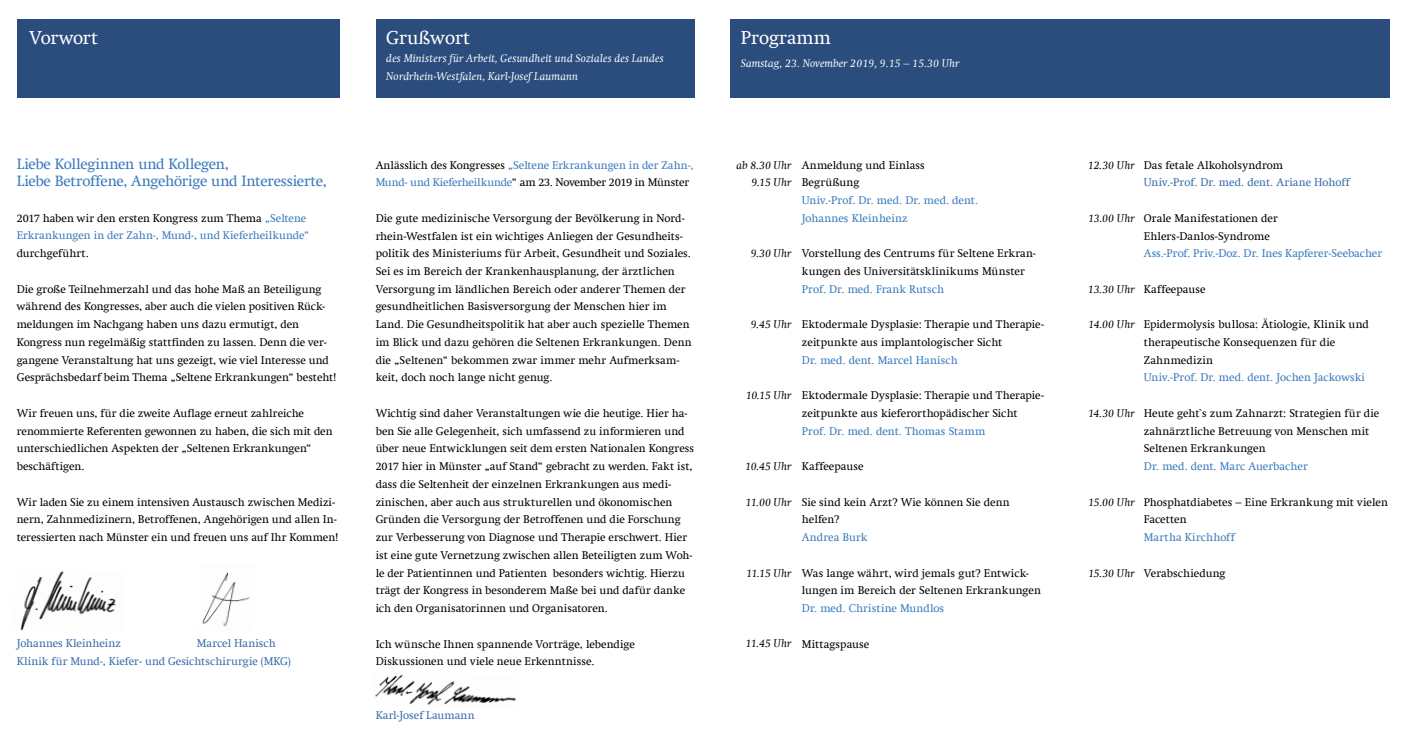
<style>
.page{position:relative;width:1407px;height:745px;background:#fff}
.page>*{position:absolute;margin:0;border:0;box-sizing:border-box;transform-origin:0 0}
.t1{font:18.75px "Swift Com";color:#fff}
.t2{font:18.75px "Swift Com";letter-spacing:-.02em;color:#fff}
.t3{font:15px/17.8px "Swift Com";letter-spacing:-.02em;color:#3a7bbe}
.t4{font:11.25px/17.8px "Swift Com";letter-spacing:.005em;color:#000}
.t5{font:11.25px/17.8px "Swift Com";color:#3a7bbe}
.t6{font:11.25px/17.8px "Swift Com";letter-spacing:.005em;color:#376dab}
.t7{font:italic 11.25px/17.8px "Swift Com";letter-spacing:.005em;color:#fff}
.t8{font:italic 11.25px/17.8px "Swift Com";color:#000;text-align:right}
.t9{font:11.25px "Swift Com";letter-spacing:.02em;color:#3a7bbe}
.s1{color:#000}
</style>
<div class="page">
<div style="left:730px;top:19px;width:659px;height:78px;background:#2a4d7d"></div>
<div style="left:18px;top:19px;width:322px;height:78px;background:#2a4d7d"></div>
<div style="left:376px;top:19px;width:318px;height:78px;background:#2a4d7d"></div>
<img style="left:20px;top:571px;width:96px;height:59px">
<img style="left:375px;top:675px;width:141px;height:30px">
<img style="left:202px;top:572px;width:48px;height:55px">
<h1 class="t2" style="left:29px;top:27px;width:70px">Vorwort</h1>
<h1 class="t1" style="left:386px;top:27px;width:85px">Grußwort</h1>
<p class="t7" style="left:386px;top:49px;width:279px">des Ministers für Arbeit, Gesundheit und Soziales des Landes<br>Nordrhein-Westfalen, Karl-Josef Laumann</p>
<h1 class="t1" style="left:741px;top:27px;width:92px">Programm</h1>
<p class="t7" style="left:741px;top:54px;width:220px">Samstag, 23. November 2019, 9.15 – 15.30 Uhr</p>
<h2 class="t3" style="left:17px;top:154px;width:311px">Liebe Kolleginnen und Kollegen,<br>Liebe Betroffene, Angehörige und Interessierte,</h2>
<p class="t5" style="left:17px;top:209px;width:294px"><span class="s1">2017 haben wir den ersten Kongress zum Thema</span> „Seltene<br>Erkrankungen in der Zahn-, Mund-, und Kieferheilkunde“</p>
<p class="t4" style="left:17px;top:244px;width:73px">durchgeführt.</p>
<p class="t4" style="left:17px;top:280px;width:321px">Die große Teilnehmerzahl und das hohe Maß an Beteiligung während des Kongresses, aber auch die vielen positiven Rück&shy;meldungen im Nachgang haben uns dazu ermutigt, den Kongress nun regelmäßig stattfinden zu lassen. Denn die ver&shy;gangene Veranstaltung hat uns gezeigt, wie viel Interesse und Gesprächsbedarf beim Thema „Seltene Erkrankungen“ besteht!</p>
<p class="t4" style="left:17px;top:404px;width:317px">Wir freuen uns, für die zweite Auflage erneut zahlreiche renommierte Referenten gewonnen zu haben, die sich mit den unterschiedlichen Aspekten der „Seltenen Erkrankungen“ beschäftigen.</p>
<p class="t4" style="left:17px;top:492px;width:323px">Wir laden Sie zu einem intensiven Austausch zwischen Medizi&shy;nern, Zahnmedizinern, Betroffenen, Angehörigen und allen In&shy;teressierten nach Münster ein und freuen uns auf Ihr Kommen!</p>
<p class="t6" style="left:17px;top:634px;width:106px">Johannes Kleinheinz</p>
<p class="t6" style="left:17px;top:634px;width:275px;text-indent:180px">Marcel Hanisch<br>Klinik für Mund-, Kiefer- und Gesichtschirurgie (MKG)</p>
<p class="t5" style="left:376px;top:156px;width:319px"><span class="s1">Anlässlich des Kongresses</span> „Seltene Erkrankungen in der Zahn-,<br>Mund- und Kieferheilkunde<span class="s1">“ am 23. November 2019 in Münster</span></p>
<p class="t4" style="left:376px;top:209px;width:318px">Die gute medizinische Versorgung der Bevölkerung in Nord&shy;rhein-Westfalen ist ein wichtiges Anliegen der Gesundheits&shy;politik des Ministeriums für Arbeit, Gesundheit und Soziales.<br>Sei es im Bereich der Krankenhausplanung, der ärztlichen Versorgung im ländlichen Bereich oder anderer Themen der gesundheitlichen Basisversorgung der Menschen hier im Land. Die Gesundheitspolitik hat aber auch spezielle Themen im Blick und dazu gehören die Seltenen Erkrankungen. Denn die „Seltenen“ bekommen zwar immer mehr Aufmerksam&shy;keit, doch noch lange nicht genug.</p>
<p class="t4" style="left:376px;top:404px;width:320px">Wichtig sind daher Veranstaltungen wie die heutige. Hier ha&shy;ben Sie alle Gelegenheit, sich umfassend zu informieren und über neue Entwicklungen seit dem ersten Nationalen Kongress 2017 hier in Münster „auf Stand“ gebracht zu werden. Fakt ist, dass die Seltenheit der einzelnen Erkrankungen aus medi&shy;zinischen, aber auch aus strukturellen und ökonomischen Gründen die Versorgung der Betroffenen und die Forschung zur Verbesserung von Diagnose und Therapie erschwert. Hier ist eine gute Vernetzung zwischen allen Beteiligten zum Woh&shy;le der Patientinnen und Patienten besonders wichtig. Hierzu trägt der Kongress in besonderem Maße bei und dafür danke ich den Organisatorinnen und Organisatoren.</p>
<p class="t4" style="left:376px;top:634px;width:261px">Ich wünsche Ihnen spannende Vorträge, lebendige<br>Diskussionen und viele neue Erkenntnisse.</p>
<p class="t8" style="left:736px;top:156px;width:57px">ab 8.30 Uhr<br>9.15 Uhr</p>
<p class="t8" style="left:751px;top:244px;width:42px">9.30 Uhr</p>
<p class="t8" style="left:751px;top:315px;width:42px">9.45 Uhr</p>
<p class="t8" style="left:746px;top:386px;width:47px">10.15 Uhr</p>
<p class="t8" style="left:745px;top:457px;width:48px">10.45 Uhr</p>
<p class="t8" style="left:745px;top:492px;width:48px">11.00 Uhr</p>
<p class="t8" style="left:746px;top:563px;width:47px">11.15 Uhr</p>
<p class="t8" style="left:745px;top:634px;width:48px">11.45 Uhr</p>
<p class="t4" style="left:802px;top:156px;width:125px">Anmeldung und Einlass<br>Begrüßung</p>
<p class="t5" style="left:802px;top:191px;width:178px">Univ.-Prof. Dr. med. Dr. med. dent.<br>Johannes Kleinheinz</p>
<p class="t4" style="left:802px;top:244px;width:236px">Vorstellung des Centrums für Seltene Erkran&shy;kungen des Universitätsklinikums Münster</p>
<p class="t5" style="left:802px;top:280px;width:144px">Prof. Dr. med. Frank Rutsch</p>
<p class="t4" style="left:802px;top:315px;width:244px">Ektodermale Dysplasie: Therapie und Therapie&shy;zeitpunkte aus implantologischer Sicht</p>
<p class="t5" style="left:802px;top:351px;width:158px">Dr. med. dent. Marcel Hanisch</p>
<p class="t4" style="left:802px;top:386px;width:244px">Ektodermale Dysplasie: Therapie und Therapie&shy;zeitpunkte aus kieferorthopädischer Sicht</p>
<p class="t5" style="left:802px;top:421px;width:185px">Prof. Dr. med. dent. Thomas Stamm</p>
<p class="t4" style="left:802px;top:457px;width:63px">Kaffeepause</p>
<p class="t4" style="left:802px;top:492px;width:209px">Sie sind kein Arzt? Wie können Sie denn helfen?</p>
<p class="t5" style="left:802px;top:528px;width:67px">Andrea Burk</p>
<p class="t4" style="left:802px;top:563px;width:241px">Was lange währt, wird jemals gut? Entwick&shy;lungen im Bereich der Seltenen Erkrankungen</p>
<p class="t5" style="left:802px;top:599px;width:144px">Dr. med. Christine Mundlos</p>
<p class="t4" style="left:802px;top:634px;width:69px">Mittagspause</p>
<p class="t8" style="left:1088px;top:156px;width:49px">12.30 Uhr</p>
<p class="t8" style="left:1088px;top:209px;width:48px">13.00 Uhr</p>
<p class="t8" style="left:1088px;top:280px;width:48px">13.30 Uhr</p>
<p class="t8" style="left:1088px;top:315px;width:48px">14.00 Uhr</p>
<p class="t8" style="left:1088px;top:404px;width:48px">14.30 Uhr</p>
<p class="t8" style="left:1088px;top:492px;width:48px">15.00 Uhr</p>
<p class="t8" style="left:1088px;top:563px;width:48px">15.30 Uhr</p>
<p class="t4" style="left:1144px;top:156px;width:141px">Das fetale Alkoholsyndrom</p>
<p class="t6" style="left:1144px;top:173px;width:207px">Univ.-Prof. Dr. med. dent. Ariane Hohoff</p>
<p class="t4" style="left:1144px;top:209px;width:136px">Orale Manifestationen der<br>Ehlers-Danlos-Syndrome</p>
<p class="t5" style="left:1144px;top:244px;width:240px">Ass.-Prof. Priv.-Doz. Dr. Ines Kapferer-Seebacher</p>
<p class="t4" style="left:1144px;top:280px;width:63px">Kaffeepause</p>
<p class="t4" style="left:1144px;top:315px;width:227px">Epidermolysis bullosa: Ätiologie, Klinik und therapeutische Konsequenzen für die<br>Zahnmedizin</p>
<p class="t5" style="left:1144px;top:368px;width:223px">Univ.-Prof. Dr. med. dent. Jochen Jackowski</p>
<p class="t4" style="left:1144px;top:404px;width:237px">Heute geht`s zum Zahnarzt: Strategien für die zahnärztliche Betreuung von Menschen mit<br>Seltenen Erkrankungen</p>
<p class="t5" style="left:1144px;top:457px;width:165px">Dr. med. dent. Marc Auerbacher</p>
<p class="t4" style="left:1144px;top:492px;width:246px">Phosphatdiabetes – Eine Erkrankung mit vielen<br>Facetten</p>
<p class="t9" style="left:1144px;top:530px;width:92px">Martha Kirchhoff</p>
<p class="t4" style="left:1144px;top:563px;width:83px">Verabschiedung</p>
<p class="t6" style="left:376px;top:705px;width:100px">Karl-Josef Laumann</p>
</div>
